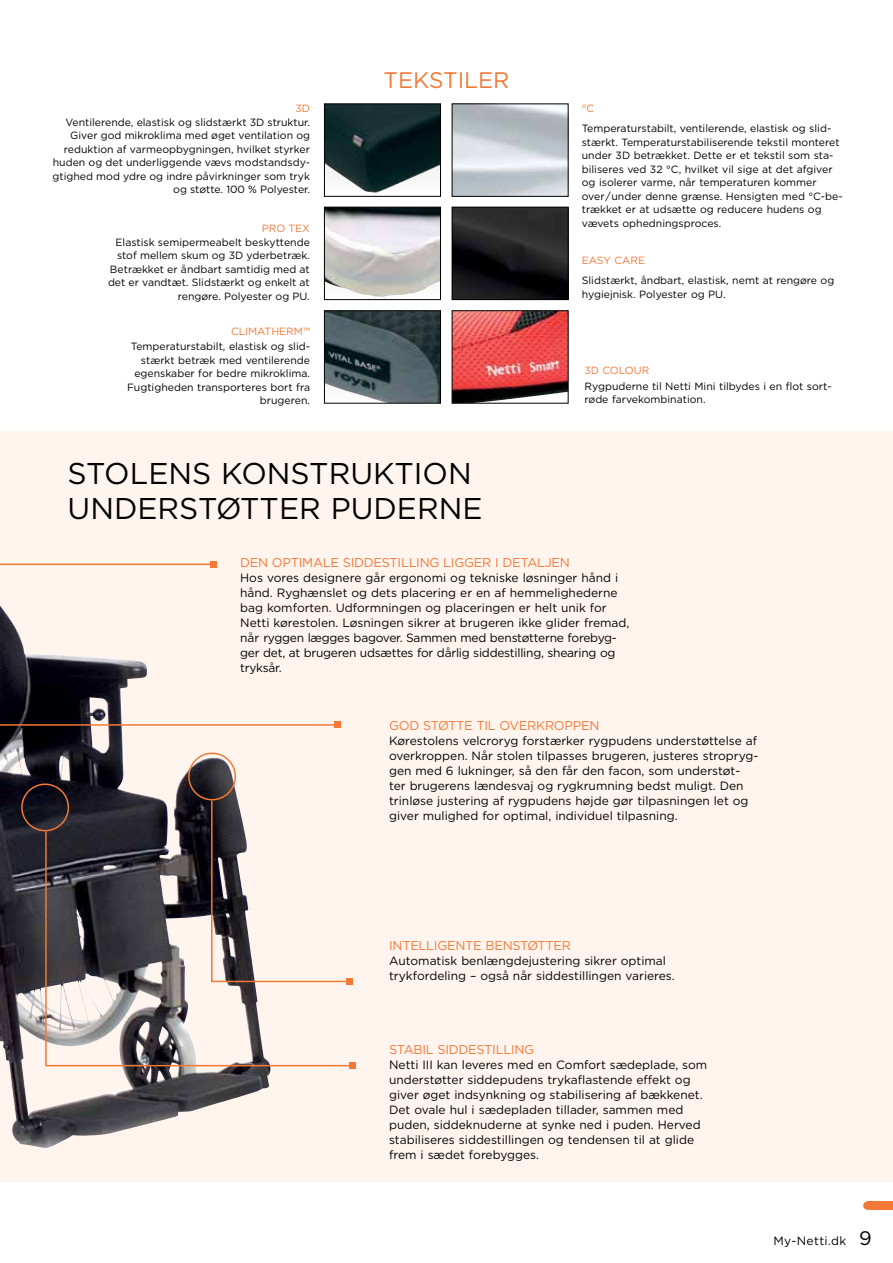
<style>
.page{position:relative;width:893px;height:1263px;background:#fff}
.page>*{position:absolute;margin:0;border:0;box-sizing:border-box;transform-origin:0 0}
.t1{font:30px "Gotham";color:#000}
.t2{font:22.5px "Gotham";color:#f47836}
.t3{font:12.75px "Gotham";letter-spacing:-.02em;color:#f47836}
.t4{font:12px/15px "Gotham";color:#000}
.t5{font:12px "Gotham";letter-spacing:.03em;color:#000}
.t6{font:10.5px/13.5px "Gotham";color:#000;text-align:right}
.t7{font:10.5px "Gotham";letter-spacing:-.005em;color:#f47836}
.s1{font-size:19.5px}
</style>
<div class="page">
<div style="left:867px;top:1201px;width:26px;height:9px;background:#f47836"></div>
<div style="left:863px;top:1201px;width:9px;height:9px;background:#f47836;border-radius:50%"></div>
<div style="left:0;top:432px;width:893px;height:750px;background:#fff5ee"></div>
<img style="left:0;top:755px;width:271px;height:393px">
<svg style="left:0;top:563px;width:215px;height:285px"></svg>
<svg style="left:211px;top:561px;width:6px;height:6px"></svg>
<div style="left:188px;top:752px;width:48px;height:48px;border:2px solid #f47836;border-radius:50%"></div>
<div style="left:21px;top:783px;width:48px;height:48px;border:2px solid #f47836;border-radius:50%"></div>
<svg style="left:44px;top:830px;width:310px;height:237px"></svg>
<svg style="left:350px;top:1063px;width:6px;height:6px"></svg>
<img style="left:326px;top:106px;width:113px;height:87px">
<div style="left:324px;top:104px;width:117px;height:93px;border:1px solid #000"></div>
<img style="left:326px;top:312px;width:113px;height:89px">
<div style="left:324px;top:310px;width:117px;height:93px;border:1px solid #000"></div>
<img style="left:326px;top:209px;width:113px;height:88px">
<div style="left:324px;top:207px;width:117px;height:93px;border:1px solid #000"></div>
<img style="left:454px;top:312px;width:112px;height:89px">
<div style="left:452px;top:310px;width:116px;height:93px;border:1px solid #000"></div>
<img style="left:454px;top:209px;width:112px;height:89px">
<div style="left:452px;top:207px;width:116px;height:93px;border:1px solid #000"></div>
<svg style="left:210px;top:799px;width:142px;height:185px"></svg>
<svg style="left:0;top:678px;width:341px;height:50px"></svg>
<p class="t7" style="left:295px;top:102px;width:16px">3D</p>
<p class="t6" style="left:53px;top:115px;width:259px">Ventilerende, elastisk og slidstærkt 3D struktur.<br>Giver god mikroklima med øget ventilation og reduktion af varmeopbygningen, hvilket styrker huden og det underliggende vævs modstandsdy&shy;gtighed mod ydre og indre påvirkninger som tryk og støtte. 100 % Polyester.</p>
<p class="t7" style="left:262px;top:222px;width:50px">Pro Tex</p>
<p class="t6" style="left:108px;top:235px;width:203px">Elastisk semipermeabelt beskyttende stof mellem skum og 3D yderbetræk.<br>Betrækket er åndbart samtidig med at det er vandtæt. Slidstærkt og enkelt at rengøre. Polyester og PU .</p>
<p class="t7" style="left:231px;top:324px;width:16px">Clima</p>
<p class="t7" style="left:265px;top:324px;width:16px">Therm</p>
<p class="t7" style="left:303px;top:324px;width:9px">™</p>
<p class="t6" style="left:127px;top:340px;width:184px">Temperaturstabilt, elastisk og slid&shy;stærkt betræk med ventilerende egenskaber for bedre mikroklima.<br>Fugtigheden transporteres bort fra brugeren.</p>
<h2 class="t2" style="left:383px;top:66px;width:30px">Tekstiler</h2>
<h1 class="t1" style="left:68px;top:454px;width:83px">Stolens</h1>
<h1 class="t1" style="left:221px;top:454px;width:67px">konstr</h1>
<h1 class="t1" style="left:350px;top:454px;width:117px">uktion</h1>
<h1 class="t1" style="left:68px;top:489px;width:45px">underst</h1>
<h1 class="t1" style="left:216px;top:489px;width:45px">øtter</h1>
<h1 class="t1" style="left:331px;top:489px;width:65px">puderne</h1>
<p class="t7" style="left:582px;top:102px;width:14px">°C</p>
<p class="t6" style="left:582px;top:121px;width:262px;text-align:left">Temperaturstabilt, ventilerende, elastisk og slid&shy;stærkt. Temperaturstabiliserende tekstil monteret under 3D betrækket. Dette er et tekstil som sta&shy;biliseres ved 32 °C, hvilket vil sige at det afgiver og isolerer varme, når temperaturen kommer<br>over / under denne grænse. Hensigten med °C-be&shy;trækket er at udsætte og reducere hudens og vævets ophedningsproces.</p>
<p class="t7" style="left:582px;top:254px;width:49px">Easy Care</p>
<p class="t6" style="left:582px;top:274px;width:254px;text-align:left">Slidstærkt, åndbart, elastisk, nemt at rengøre og hygiejnisk. Polyester og PU .</p>
<p class="t7" style="left:584px;top:364px;width:63px">3D Colour</p>
<p class="t6" style="left:584px;top:379px;width:249px;text-align:left">Rygpuderne til Netti Mini tilbydes i en flot sort&shy;røde farvekombination.</p>
<p class="t3" style="left:240px;top:554px;width:60px">Den optimale</p>
<p class="t3" style="left:343px;top:554px;width:9px">siddestilling</p>
<p class="t3" style="left:443px;top:554px;width:9px">ligger</p>
<p class="t3" style="left:495px;top:554px;width:17px">i detal</p>
<p class="t3" style="left:545px;top:554px;width:16px">jen</p>
<p class="t4" style="left:240px;top:570px;width:391px">Hos vores designere går ergonomi og tekniske løsninger hånd i hånd. Ryghænslet og dets placering er en af hemmelighederne bag komforten. Udformningen og placeringen er helt unik for Netti kørestolen. Løsningen sikrer at brugeren ikke glider fremad, når ryggen lægges bagover. Sammen med benstøtterne forebyg&shy;ger det, at brugeren udsættes for dårlig siddestilling, shearing og tryksår.</p>
<p class="t3" style="left:389px;top:717px;width:68px">God støtte</p>
<p class="t3" style="left:476px;top:717px;width:8px">til</p>
<p class="t3" style="left:499px;top:717px;width:20px">overkr</p>
<p class="t3" style="left:554px;top:717px;width:37px">oppen</p>
<p class="t4" style="left:389px;top:732px;width:371px">Kørestolens velcroryg forstærker rygpudens understøttelse af overkroppen. Når stolen tilpasses brugeren, justeres stropryg&shy;gen med 6 lukninger, så den får den facon, som understøt&shy;ter brugerens lændesvaj og rygkrumning bedst muligt. Den trinløse justering af rygpudens højde gør tilpasningen let og giver mulighed for optimal, individuel tilpasning.</p>
<p class="t3" style="left:389px;top:937px;width:13px">Intelligente</p>
<p class="t3" style="left:485px;top:937px;width:10px">benst</p>
<p class="t3" style="left:528px;top:937px;width:20px">øtter</p>
<p class="t4" style="left:389px;top:953px;width:287px">Automatisk benlængdejustering sikrer optimal trykfordeling – også når siddestillingen varieres.</p>
<p class="t3" style="left:389px;top:1042px;width:16px">Stabil</p>
<p class="t3" style="left:437px;top:1042px;width:9px">siddestilling</p>
<p class="t4" style="left:389px;top:1057px;width:320px">Netti III kan leveres med en Comfort sædeplade, som understøtter siddepudens trykaflastende effekt og giver øget indsynkning og stabilisering af bækkenet.<br>Det ovale hul i sædepladen tillader, sammen med puden, siddeknuderne at synke ned i puden. Herved stabiliseres siddestillingen og tendensen til at glide frem i sædet forebygges.</p>
<p class="t5" style="left:773px;top:1232px;width:100px">My-Netti.dk <span class="s1">9</span></p>
</div>
